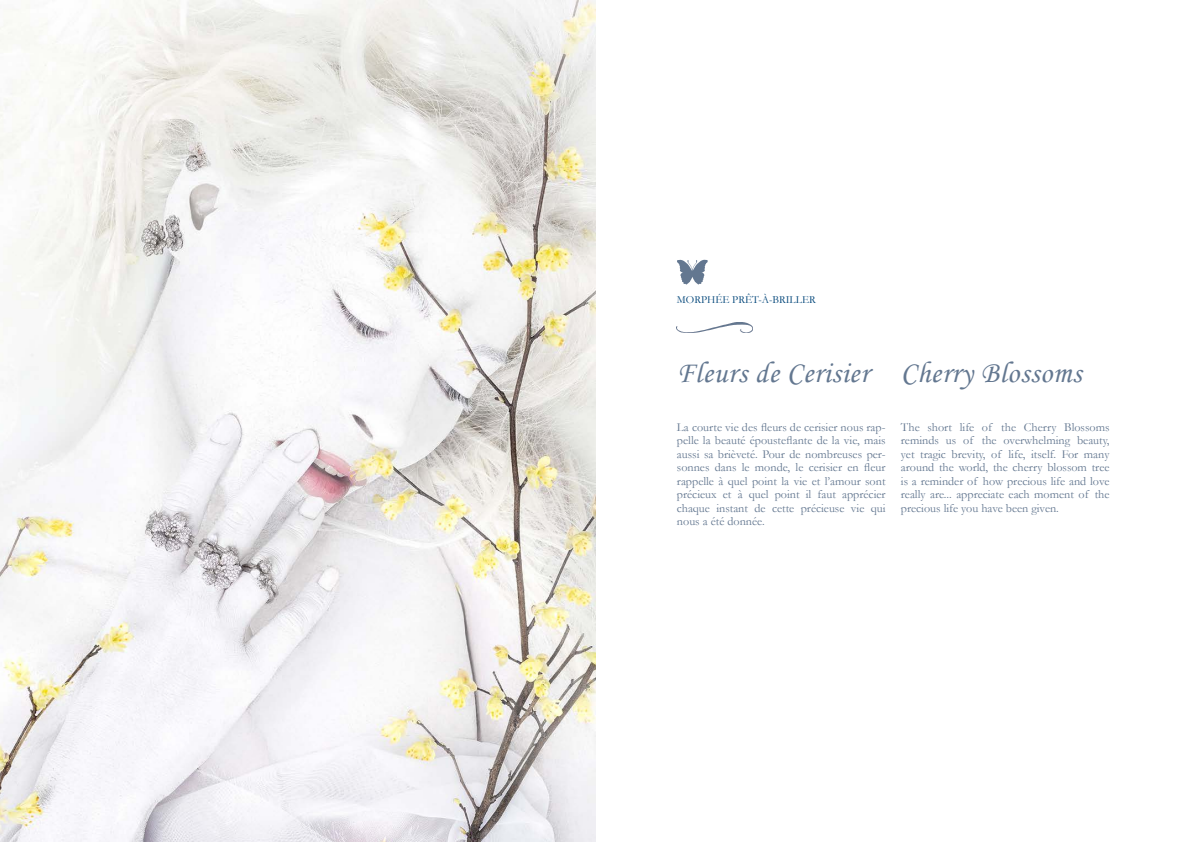
<style>
.page{position:relative;width:1191px;height:842px;background:#fff}
.page>*{position:absolute;margin:0;border:0;box-sizing:border-box;transform-origin:0 0}
.t1{font:30px "NK Monotype Corsiva";letter-spacing:.02em;color:#637790}
.t2{font:12.1px/13.5px "Garamond";color:#637790;text-align:justify}
.t3{font:10.8px "Garamond";color:#004579}
</style>
<div class="page">
<img style="left:0;top:0;width:595px;height:842px">
<svg style="left:677px;top:259px;width:30px;height:25px"></svg>
<img style="left:677px;top:322px;width:75px;height:11px">
<p class="t3" style="left:677px;top:294px;width:140px">MORPHÉE PRÊT-À-BRILLER</p>
<h1 class="t1" style="left:677px;top:355px;width:406px">Fleurs de Cerisier Cherry Blossoms</h1>
<p class="t2" style="left:677px;top:420px;width:210px">La courte vie des fleurs de cerisier nous rap&shy;pelle la beauté épousteflante de la vie, mais aussi sa brièveté. Pour de nombreuses per&shy;sonnes dans le monde, le cerisier en fleur rappelle à quel point la vie et l’amour sont précieux et à quel point il faut apprécier chaque instant de cette précieuse vie qui nous a été donnée.</p>
<p class="t2" style="left:901px;top:420px;width:210px">The short life of the Cherry Blossoms reminds us of the overwhelming beauty, yet tragic brevity, of life, itself. For many around the world, the cherry blossom tree is a reminder of how precious life and love really are... appreciate each moment of the precious life you have been given.</p>
</div>
